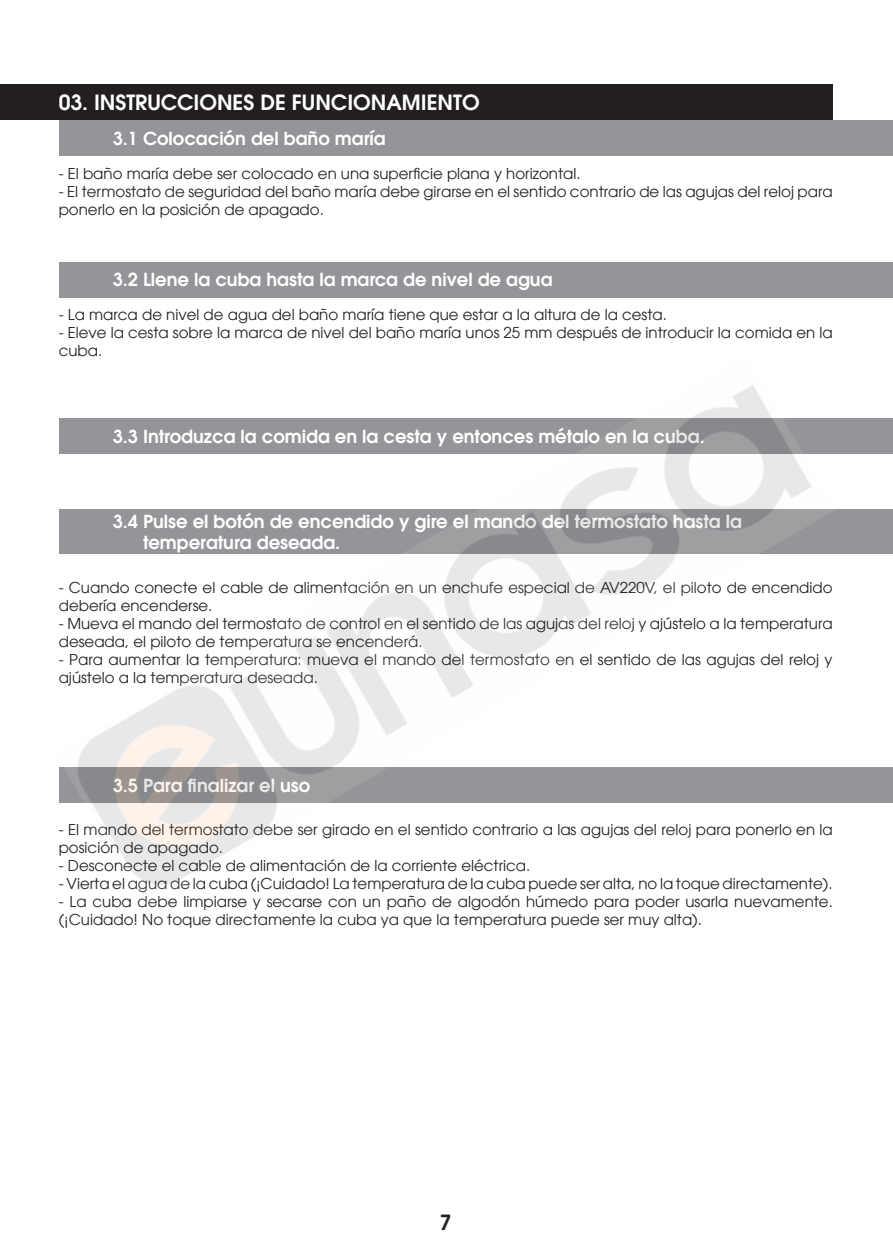
<style>
.page{position:relative;width:893px;height:1260px;background:#fff}
.page>*{position:absolute;margin:0;border:0;box-sizing:border-box;transform-origin:0 0}
.t1{font:600 21px "Avant Garde LT";color:#fff}
.t2{font:600 21px "Avant Garde LT";color:#231f20}
.t3{font:600 18px "Avant Garde LT";color:#fff}
.t4{font:15px/18px "Avant Garde LT";color:#231f20}
</style>
<div class="page">
<div style="left:0;top:84px;width:833px;height:36px;background:#231f20"></div>
<div style="left:59px;top:120px;width:833px;height:36px;background:#939598"></div>
<div style="left:59px;top:262px;width:833px;height:36px;background:#939598"></div>
<div style="left:59px;top:418px;width:833px;height:36px;background:#939598"></div>
<div style="left:59px;top:509px;width:833px;height:45px;background:#939598"></div>
<div style="left:59px;top:767px;width:833px;height:36px;background:#939598"></div>
<img style="left:78px;top:385px;width:733px;height:500px">
<p class="t1" style="left:59px;top:88px;width:422px">03. INSTRUCCIONES DE FUNCIONAMIENTO</p>
<p class="t3" style="left:113px;top:126px;width:274px">3.1 Colocación del baño maría</p>
<p class="t4" style="left:59px;top:164px;width:523px">- El baño maría debe ser colocado en una superficie plana y horizontal.</p>
<p class="t4" style="left:59px;top:182px;width:775px">- El termostato de seguridad del baño maría debe girarse en el sentido contrario de las agujas del reloj para ponerlo en la posición de apagado.</p>
<p class="t3" style="left:113px;top:268px;width:441px">3.2 Llene la cuba hasta la marca de nivel de agua</p>
<p class="t4" style="left:59px;top:306px;width:610px">- La marca de nivel de agua del baño maría tiene que estar a la altura de la cesta.</p>
<p class="t4" style="left:59px;top:324px;width:775px">- Eleve la cesta sobre la marca de nivel del baño maría unos 25 mm después de introducir la comida en la cuba.</p>
<p class="t3" style="left:113px;top:424px;width:593px">3.3 Introduzca la comida en la cesta y entonces métalo en la cuba.</p>
<p class="t3" style="left:113px;top:509px;width:631px">3.4 Pulse el botón de encendido y gire el mando del termostato hasta la</p>
<p class="t3" style="left:143px;top:531px;width:199px">temperatura deseada.</p>
<p class="t4" style="left:59px;top:578px;width:775px">- Cuando conecte el cable de alimentación en un enchufe especial de AV220V, el piloto de encendido debería encenderse.</p>
<p class="t4" style="left:59px;top:614px;width:775px">- Mueva el mando del termostato de control en el sentido de las agujas del reloj y ajústelo a la temperatura deseada, el piloto de temperatura se encenderá.</p>
<p class="t4" style="left:59px;top:650px;width:775px">- Para aumentar la temperatura: mueva el mando del termostato en el sentido de las agujas del reloj y ajústelo a la temperatura deseada.</p>
<p class="t3" style="left:113px;top:773px;width:199px">3.5 Para finalizar el uso</p>
<p class="t4" style="left:59px;top:820px;width:775px">- El mando del termostato debe ser girado en el sentido contrario a las agujas del reloj para ponerlo en la posición de apagado.</p>
<p class="t4" style="left:59px;top:856px;width:473px">- Desconecte el cable de alimentación de la corriente eléctrica.</p>
<p class="t4" style="left:59px;top:874px;width:775px">- Vierta el agua de la cuba (¡Cuidado! La temperatura de la cuba puede ser alta, no la toque directamente).</p>
<p class="t4" style="left:59px;top:892px;width:775px">- La cuba debe limpiarse y secarse con un paño de algodón húmedo para poder usarla nuevamente. (¡Cuidado! No toque directamente la cuba ya que la temperatura puede ser muy alta).</p>
<h1 class="t2" style="left:440px;top:1208px;width:13px">7</h1>
</div>
